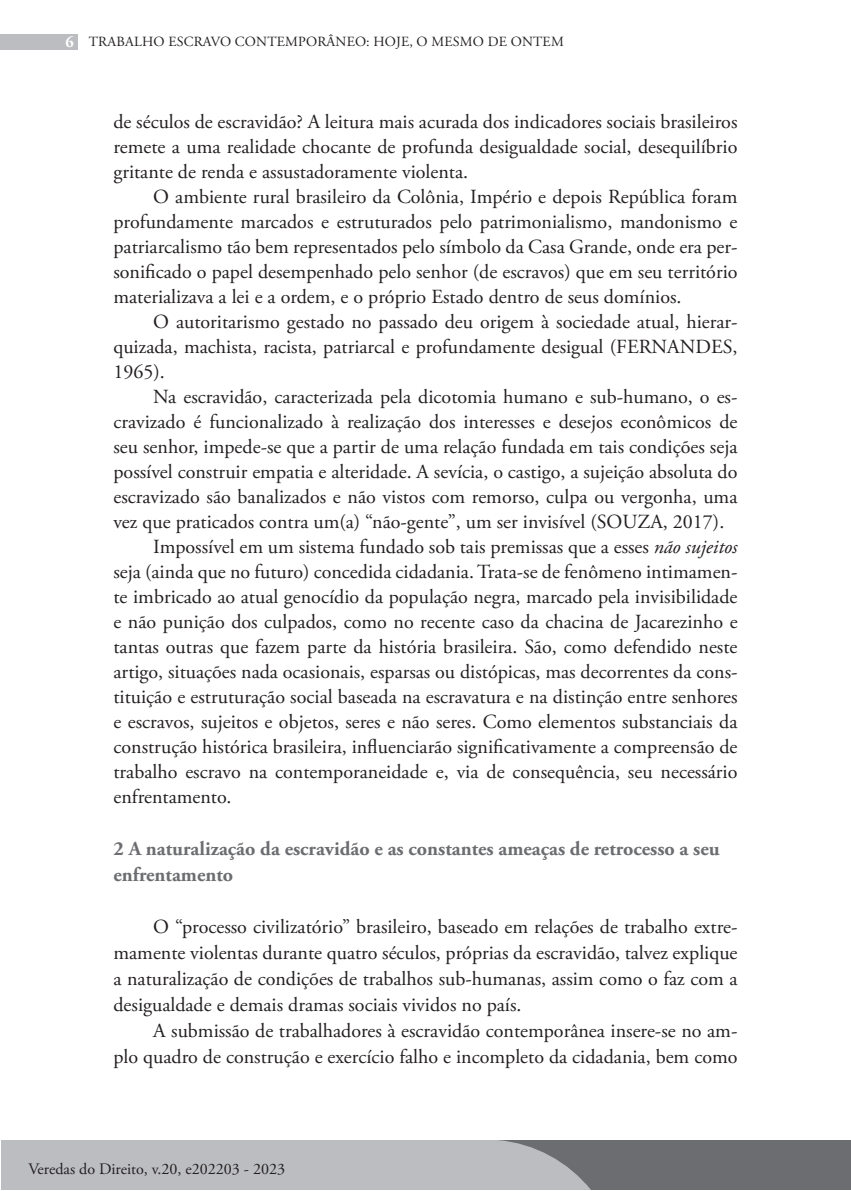
<style>
.page{position:relative;width:851px;height:1191px;background:#fff}
.page>*{position:absolute;margin:0;border:0;box-sizing:border-box;transform-origin:0 0}
.t1{font:20px/25px "Adobe Garamond Pro";color:#231f20;text-align:justify}
.t2{font:700 20px/26px "Adobe Garamond Pro";color:#6c6d70}
.t3{font:16px "Adobe Garamond Pro";color:#231f20}
.t4{font:14px "Adobe Garamond Pro";letter-spacing:.015em;color:#231f20}
.s1{font-weight:700;font-size:16px;color:#fff}
.s2{font-style:italic}
</style>
<div class="page">
<div style="left:1px;top:1140px;width:849px;height:50px;background:#6c6d70"></div>
<div style="left:0;top:34px;width:77px;height:16px;background:#bcbdc0"></div>
<div style="left:1px;top:1140px;width:590px;height:50px;background:#bcbdc0"></div>
<p class="t4" style="left:65px;top:34px;width:500px"><span class="s1">6</span> TRABALHO ESCRAVO CONTEMPORÂNEO: HOJE, O MESMO DE ONTEM</p>
<p class="t1" style="left:113px;top:110px;width:625px">de séculos de escravidão? A leitura mais acurada dos indicadores sociais brasileiros remete a uma realidade chocante de profunda desigualdade social, desequilíbrio gritante de renda e assustadoramente violenta.</p>
<p class="t1" style="left:113px;top:185px;width:625px;text-indent:40px">O ambiente rural brasileiro da Colônia, Império e depois República foram profundamente marcados e estruturados pelo patrimonialismo, mandonismo e patriarcalismo tão bem representados pelo símbolo da Casa Grande, onde era per&shy;sonificado o papel desempenhado pelo senhor (de escravos) que em seu território materializava a lei e a ordem, e o próprio Estado dentro de seus domínios.</p>
<p class="t1" style="left:113px;top:310px;width:625px;text-indent:40px">O autoritarismo gestado no passado deu origem à sociedade atual, hierar&shy;quizada, machista, racista, patriarcal e profundamente desigual (FERNANDES, 1965).</p>
<p class="t1" style="left:153px;top:385px;width:585px">Na escravidão, caracterizada pela dicotomia humano e sub-humano, o es-</p>
<p class="t1" style="left:113px;top:410px;width:625px">cravizado é funcionalizado à realização dos interesses e desejos econômicos de</p>
<p class="t1" style="left:113px;top:435px;width:625px">seu senhor, impede-se que a partir de uma relação fundada em tais condições seja</p>
<p class="t1" style="left:113px;top:460px;width:625px">possível construir empatia e alteridade. A sevícia, o castigo, a sujeição absoluta do</p>
<p class="t1" style="left:113px;top:485px;width:625px">escravizado são banalizados e não vistos com remorso, culpa ou vergonha, uma</p>
<p class="t1" style="left:113px;top:510px;width:612px">vez que praticados contra um(a) “não-gente”, um ser invisível (SOUZA, 2017).</p>
<p class="t1" style="left:153px;top:535px;width:585px">Impossível em um sistema fundado sob tais premissas que a esses <span class="s2">não sujeitos</span></p>
<p class="t1" style="left:113px;top:560px;width:625px">seja (ainda que no futuro) concedida cidadania. Trata-se de fenômeno intimamen-</p>
<p class="t1" style="left:113px;top:585px;width:625px">te imbricado ao atual genocídio da população negra, marcado pela invisibilidade</p>
<p class="t1" style="left:113px;top:610px;width:625px">e não punição dos culpados, como no recente caso da chacina de Jacarezinho e</p>
<p class="t1" style="left:113px;top:635px;width:625px">tantas outras que fazem parte da história brasileira. São, como defendido neste</p>
<p class="t1" style="left:113px;top:660px;width:625px">artigo, situações nada ocasionais, esparsas ou distópicas, mas decorrentes da cons-</p>
<p class="t1" style="left:113px;top:685px;width:625px">tituição e estruturação social baseada na escravatura e na distinção entre senhores</p>
<p class="t1" style="left:113px;top:710px;width:625px">e escravos, sujeitos e objetos, seres e não seres. Como elementos substanciais da</p>
<p class="t1" style="left:113px;top:735px;width:625px">construção histórica brasileira, influenciarão significativamente a compreensão de</p>
<p class="t1" style="left:113px;top:760px;width:625px">trabalho escravo na contemporaneidade e, via de consequência, seu necessário</p>
<p class="t1" style="left:113px;top:785px;width:119px">enfrentamento.</p>
<p class="t2" style="left:113px;top:836px;width:607px">2 A naturalização da escravidão e as constantes ameaças de retrocesso a seu enfrentamento</p>
<p class="t1" style="left:113px;top:914px;width:625px;line-height:26px;text-indent:40px">O “processo civilizatório” brasileiro, baseado em relações de trabalho extre&shy;mamente violentas durante quatro séculos, próprias da escravidão, talvez explique a naturalização de condições de trabalhos sub-humanas, assim como o faz com a desigualdade e demais dramas sociais vividos no país.</p>
<p class="t1" style="left:113px;top:1018px;width:625px;line-height:26px;text-align:right">A submissão de trabalhadores à escravidão contemporânea insere-se no am-<br>plo quadro de construção e exercício falho e incompleto da cidadania, bem como</p>
<p class="t3" style="left:28px;top:1159px;width:258px">Veredas do Direito, v.20, e202203 - 2023</p>
</div>
